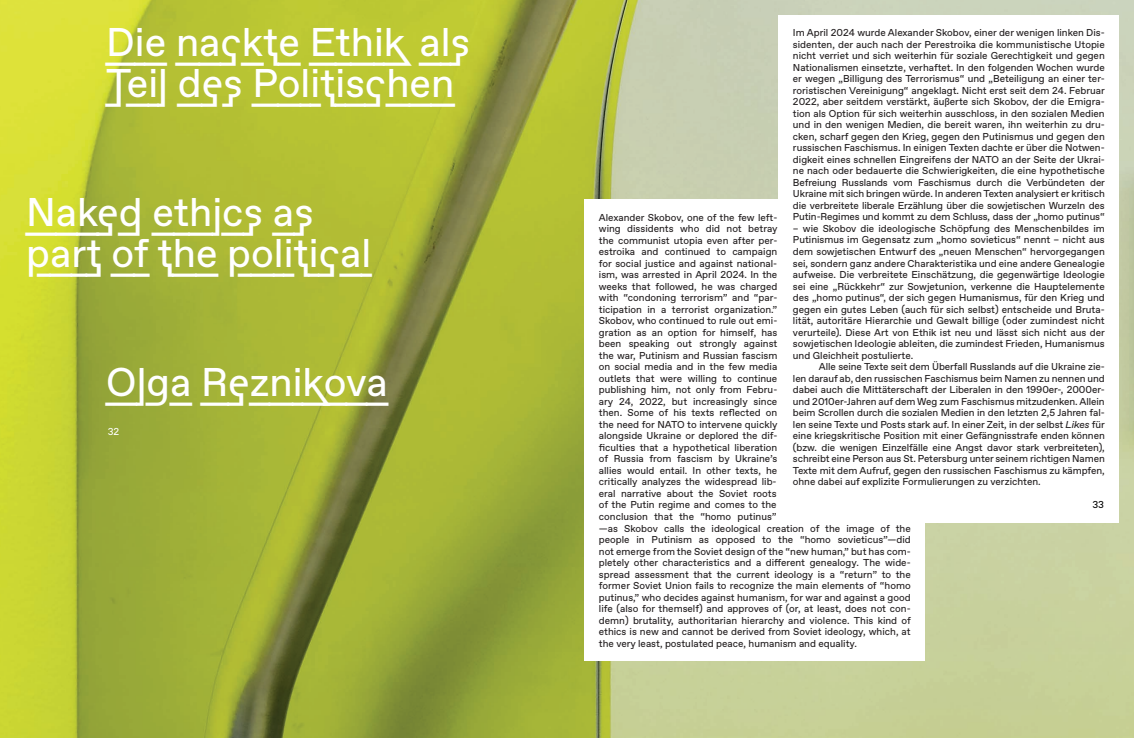
<style>
.page{position:relative;width:1134px;height:738px;background:#fff}
.page>*{position:absolute;margin:0;border:0;box-sizing:border-box;transform-origin:0 0}
.t1{font:40px/41px "ABC Favorit Lining";color:#fff}
.t2{font:10px/11.5px "ABC Favorit";color:#231f20;text-align:justify}
.t3{font:10px "ABC Favorit";color:#fff}
.t4{font:10px "ABC Favorit";color:#000001}
.s1{font-style:italic}
</style>
<div class="page">
<img style="left:0;top:0;width:1134px;height:737px">
<div style="left:585px;top:198px;width:340px;height:462px;background:#fff"></div>
<div style="left:779px;top:15px;width:340px;height:507px;background:#fff"></div>
<h1 class="t1" style="left:106px;top:24px;width:365px">Die nackte Ethik als<br>Teil des Politischen</h1>
<h1 class="t1" style="left:26px;top:194px;width:346px">Naked ethics as part of the political</h1>
<h1 class="t1" style="left:106px;top:364px;width:283px">Olga Reznikova</h1>
<p class="t3" style="left:108px;top:425px;width:13px">32</p>
<p class="t2" style="left:793px;top:27px;width:314px">Im April 2024 wurde Alexander Skobov, einer der wenigen linken Dis&shy;sidenten, der auch nach der Perestroika die kommunistische Utopie nicht verriet und sich weiterhin für soziale Gerechtigkeit und gegen Nationalismen einsetzte, verhaftet. In den folgenden Wochen wurde er wegen „Billigung des Terrorismus“ und „Beteiligung an einer ter&shy;roristischen Vereinigung“ angeklagt. Nicht erst seit dem 24. Februar 2022, aber seitdem verstärkt, äußerte sich Skobov, der die Emigra&shy;tion als Option für sich weiterhin ausschloss, in den sozialen Medien und in den wenigen Medien, die bereit waren, ihn weiterhin zu dru&shy;cken, scharf gegen den Krieg, gegen den Putinismus und gegen den russischen Faschismus. In einigen Texten dachte er über die Notwen&shy;digkeit eines schnellen Eingreifens der NATO an der Seite der Ukrai&shy;ne nach oder bedauerte die Schwierigkeiten, die eine hypothetische Befreiung Russlands vom Faschismus durch die Verbündeten der Ukraine mit sich bringen würde. In anderen Texten analysiert er kritisch die verbreitete liberale Erzählung über die sowjetischen Wurzeln des Putin-Regimes und kommt zu dem Schluss, dass der „homo putinus“</p>
<p class="t2" style="left:793px;top:223px;width:314px">– wie Skobov die ideologische Schöpfung des Menschenbildes im Putinismus im Gegensatz zum „homo sovieticus“ nennt – nicht aus dem sowjetischen Entwurf des „neuen Menschen“ hervorgegangen sei, sondern ganz andere Charakteristika und eine andere Genealogie aufweise. Die verbreitete Einschätzung, die gegenwärtige Ideologie sei eine „Rückkehr“ zur Sowjetunion, verkenne die Hauptelemente des „homo putinus“, der sich gegen Humanismus, für den Krieg und gegen ein gutes Leben (auch für sich selbst) entscheide und Bruta&shy;lität, autoritäre Hierarchie und Gewalt billige (oder zumindest nicht verurteile). Diese Art von Ethik ist neu und lässt sich nicht aus der sowjetischen Ideologie ableiten, die zumindest Frieden, Humanismus und Gleichheit postulierte.</p>
<p class="t2" style="left:793px;top:361px;width:314px;text-indent:26px">Alle seine Texte seit dem Überfall Russlands auf die Ukraine zie&shy;len darauf ab, den russischen Faschismus beim Namen zu nennen und dabei auch die Mittäterschaft der Liberalen in den 1990er-, 2000er&shy;und 2010er-Jahren auf dem Weg zum Faschismus mitzudenken. Allein beim Scrollen durch die sozialen Medien in den letzten 2,5 Jahren fal&shy;len seine Texte und Posts stark auf. In einer Zeit, in der selbst <span class="s1">Likes</span> für eine kriegskritische Position mit einer Gefängnisstrafe enden können (bzw. die wenigen Einzelfälle eine Angst davor stark verbreiteten), schreibt eine Person aus St. Petersburg unter seinem richtigen Namen Texte mit dem Aufruf, gegen den russischen Faschismus zu kämpfen, ohne dabei auf explizite Formulierungen zu verzichten.</p>
<p class="t2" style="left:599px;top:211px;width:313px;text-align:left">Alexander Skobov, one of the few left-<br>wing dissidents who did not betray<br>the communist utopia even after per-<br>estroika and continued to campaign<br>for social justice and against national-<br>ism, was arrested in April 2024. In the<br>weeks that followed, he was charged<br>with “condoning terrorism” and “par-<br>ticipation in a terrorist organization.”<br>Skobov, who continued to rule out emi-<br>gration as an option for himself, has<br>been speaking out strongly against<br>the war, Putinism and Russian fascism<br>on social media and in the few media<br>outlets that were willing to continue<br>publishing him, not only from Febru-<br>ary 24, 2022, but increasingly since<br>then. Some of his texts reflected on<br>the need for NATO to intervene quickly<br>alongside Ukraine or deplored the dif-<br>ficulties that a hypothetical liberation<br>of Russia from fascism by Ukraine’s<br>allies would entail. In other texts, he<br>critically analyzes the widespread lib-<br>eral narrative about the Soviet roots<br>of the Putin regime and comes to the<br>conclusion that the “homo putinus”<br>—as Skobov calls the ideological creation of the image of the people in Putinism as opposed to the “homo sovieticus”—did not emerge from the Soviet design of the “new human,” but has com&shy;pletely other characteristics and a different genealogy. The wide&shy;spread assessment that the current ideology is a “return” to the former Soviet Union fails to recognize the main elements of “homo putinus,” who decides against humanism, for war and against a good life (also for themself) and approves of (or, at least, does not con&shy;demn) brutality, authoritarian hierarchy and violence. This kind of ethics is new and cannot be derived from Soviet ideology, which, at the very least, postulated peace, humanism and equality.</p>
<p class="t4" style="left:1092px;top:498px;width:13px">33</p>
</div>
